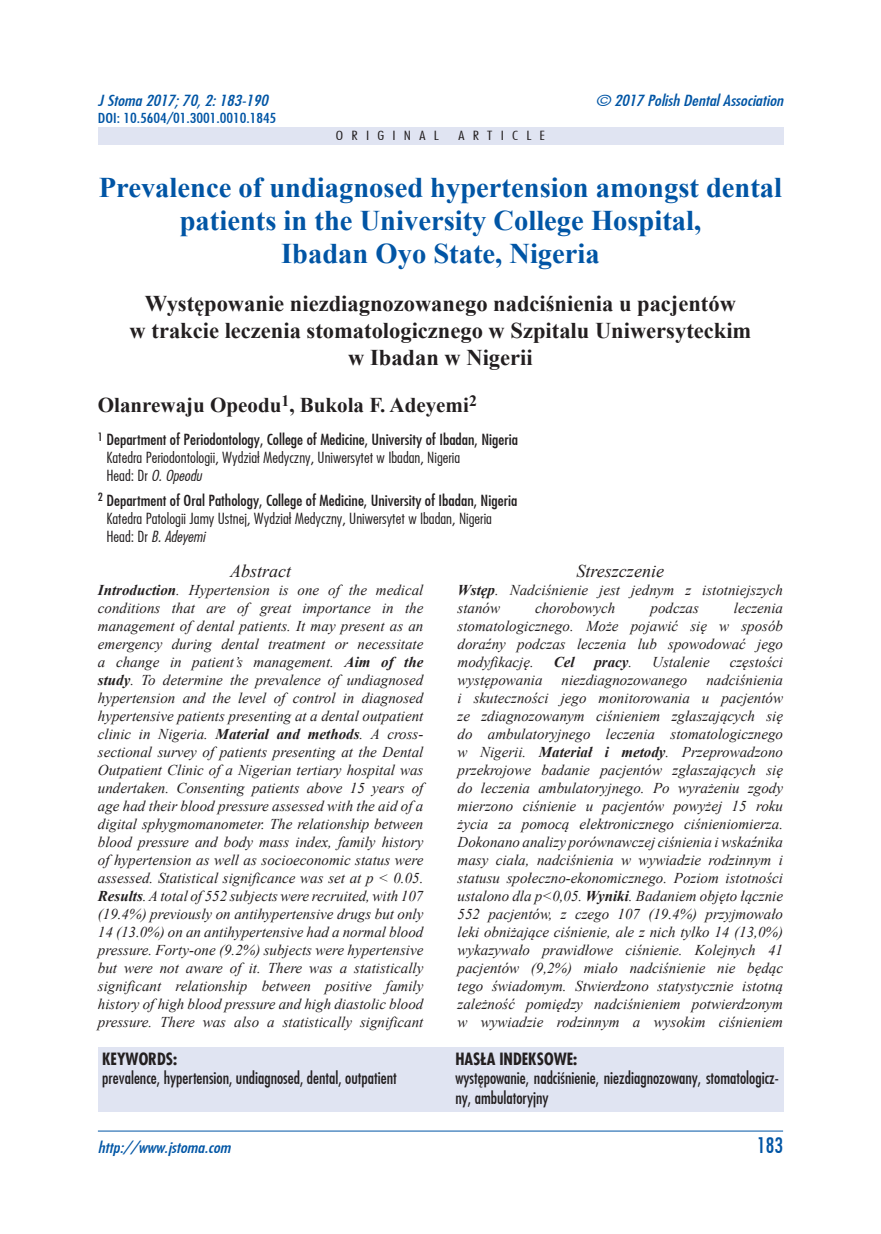
<style>
.page{position:relative;width:881px;height:1234px;background:#fff}
.page>*{position:absolute;margin:0;border:0;box-sizing:border-box;transform-origin:0 0}
.t1{font:700 28.5px/33px "Times New Roman";color:#0155a5;text-align:center}
.t2{font:700 22.5px/27px "Times New Roman";color:#231f20;text-align:center}
.t3{font:700 21px "Times New Roman";color:#231f20}
.t4{font:21px "Fujiyama";color:#0155a5}
.t5{font:italic 18px "Times New Roman";color:#231f20}
.t6{font:16.5px/19.5px "Fujiyama";color:#231f20}
.t7{font:700 16.5px "Fujiyama";color:#231f20}
.t8{font:italic 15px/18px "Times New Roman";color:#231f20;text-align:justify}
.t9{font:300 15px/18px "Fujiyama";color:#231f20;scale:1.1 1}
.t10{font:italic 15px "Fujiyama";color:#0155a5;scale:1.2 1}
.t11{font:italic 700 15px "Times New Roman";color:#231f20}
.t12{font:13.5px "Fujiyama";color:#0155a5;scale:1.2 1}
.t13{font:300 12.3px "Fujiyama";letter-spacing:.5em;color:#231f20;scale:1.33 1}
.s1{font-weight:400}
.s2{font-style:italic}
.s3{font-weight:700}
</style>
<div class="page">
<hr style="left:98px;top:1130px;width:684px;height:1px;background:#0155a5">
<div style="left:98px;top:127px;width:684px;height:17px;background:#e0e4f2"></div>
<div style="left:98px;top:1047px;width:684px;height:65px;background:#e0e4f2"></div>
<p class="t10" style="left:98px;top:91px;width:143px">J Stoma 2017; 70, 2: 183-190</p>
<p class="t10" style="left:595px;top:91px;width:157px">© 2017 Polish Dental Association</p>
<p class="t12" style="left:98px;top:109px;width:150px">DOI: 10.5604/01.3001.0010.1845</p>
<p class="t13" style="left:336px;top:127px;width:79px">ORIGINAL</p>
<p class="t13" style="left:458px;top:127px;width:67px">ARTICLE</p>
<h1 class="t1" style="left:99px;top:170px;width:684px">Prevalence of undiagnosed hypertension amongst dental patients in the University College Hospital,<br>Ibadan Oyo State, Nigeria</h1>
<h2 class="t2" style="left:130px;top:289px;width:623px">Występowanie niezdiagnozowanego nadciśnienia u pacjentów<br>w trakcie leczenia stomatologicznego w Szpitalu Uniwersyteckim w Ibadan w Nigerii</h2>
<h3 class="t3" style="left:98px;top:390px;width:380px">Olanrewaju Opeodu<sup>1</sup>, Bukola F. Adeyemi<sup>2</sup></h3>
<p class="t9" style="left:106px;top:430px;width:376px;text-indent:-9px"><sup>1</sup> <span class="s1">Department of Periodontology, College of Medicine, University of Ibadan, Nigeria<br></span>Katedra Periodontologii, Wydział Medyczny, Uniwersytet w Ibadan, Nigeria<br>Head: Dr <span class="s2">O. Opeodu</span></p>
<p class="t9" style="left:106px;top:490px;width:375px;text-indent:-9px"><sup>2</sup> <span class="s1">Department of Oral Pathology, College of Medicine, University of Ibadan, Nigeria<br></span>Katedra Patologii Jamy Ustnej, Wydział Medyczny, Uniwersytet w Ibadan, Nigeria<br>Head: Dr <span class="s2">B. Adeyemi</span></p>
<p class="t5" style="left:230px;top:558px;width:63px">Abstract</p>
<p class="t8" style="left:98px;top:580px;width:327px"><span class="s3">Introduction</span>. Hypertension is one of the medical conditions that are of great importance in the management of dental patients. It may present as an emergency during dental treatment or necessitate a change in patient’s management. <span class="s3">Aim of the study</span>. To determine the prevalence of undiagnosed hypertension and the level of control in diagnosed hypertensive patients presenting at a dental outpatient clinic in Nigeria. <span class="s3">Material and methods</span>. A cross&shy;sectional survey of patients presenting at the Dental Outpatient Clinic of a Nigerian tertiary hospital was undertaken. Consenting patients above 15 years of age had their blood pressure assessed with the aid of a digital sphygmomanometer. The relationship between blood pressure and body mass index, family history of hypertension as well as socioeconomic status were assessed. Statistical significance was set at p &lt; 0.05.<br><span class="s3">Results</span>. A total of 552 subjects were recruited, with 107 (19.4%) previously on antihypertensive drugs but only 14 (13.0%) on an antihypertensive had a normal blood pressure. Forty-one (9.2%) subjects were hypertensive but were not aware of it. There was a statistically significant relationship between positive family history of high blood pressure and high diastolic blood pressure. There was also a statistically significant</p>
<p class="t7" style="left:102px;top:1047px;width:76px">KEYWORDS:</p>
<p class="t6" style="left:102px;top:1067px;width:296px">prevalence, hypertension, undiagnosed, dental, outpatient</p>
<p class="t5" style="left:576px;top:558px;width:89px">Streszczenie</p>
<p class="t8" style="left:457px;top:580px;width:327px"><span class="s3">Wstęp</span>. Nadciśnienie jest jednym z istotniejszych stanów</p>
<p class="t8" style="left:457px;top:598px;width:327px;text-indent:276px">leczenia stomatologicznego. Może pojawić się w sposób doraźny podczas leczenia lub spowodować jego modyfikację.</p>
<p class="t8" style="left:535px;top:598px;width:82px">chorobowych</p>
<p class="t8" style="left:650px;top:598px;width:50px">podczas</p>
<p class="t11" style="left:553px;top:651px;width:22px">Cel</p>
<p class="t11" style="left:594px;top:651px;width:39px">pracy<span class="s1">.</span></p>
<p class="t8" style="left:652px;top:652px;width:59px">Ustalenie</p>
<p class="t8" style="left:729px;top:652px;width:55px">częstości</p>
<p class="t8" style="left:457px;top:670px;width:327px;text-indent:249px">nadciśnienia i skuteczności jego monitorowania u pacjentów ze zdiagnozowanym ciśnieniem zgłaszających się do ambulatoryjnego leczenia stomatologicznego w Nigerii. <span class="s3">Materiał i metody</span>. Przeprowadzono przekrojowe badanie pacjentów zgłaszających się do leczenia ambulatoryjnego. Po wyrażeniu zgody mierzono ciśnienie u pacjentów powyżej 15 roku życia za pomocą elektronicznego ciśnieniomierza.<br>Dokonano analizy porównawczej ciśnienia i wskaźnika masy ciała, nadciśnienia w wywiadzie rodzinnym i statusu społeczno-ekonomicznego. Poziom istotności ustalono dla p&lt;0,05. <span class="s3">Wyniki</span>. Badaniem objęto łącznie 552 pacjentów, z czego 107 (19.4%) przyjmowało leki obniżające ciśnienie, ale z nich tylko 14 (13,0%) wykazywało prawidłowe ciśnienie. Kolejnych 41 pacjentów (9,2%) miało nadciśnienie nie będąc tego świadomym. Stwierdzono statystycznie istotną zależność pomiędzy nadciśnieniem potwierdzonym w wywiadzie rodzinnym a wysokim ciśnieniem</p>
<p class="t8" style="left:457px;top:670px;width:87px">występowania</p>
<p class="t8" style="left:561px;top:670px;width:127px">niezdiagnozowanego</p>
<p class="t7" style="left:455px;top:1047px;width:123px">HASŁA INDEKSOWE:</p>
<p class="t6" style="left:455px;top:1067px;width:325px">występowanie, nadciśnienie, niezdiagnozowany, stomatologicz&shy;ny, ambulatoryjny</p>
<p class="t10" style="left:98px;top:1136px;width:112px">http://www.jstoma.com</p>
<h3 class="t4" style="left:757px;top:1130px;width:27px">183</h3>
</div>
